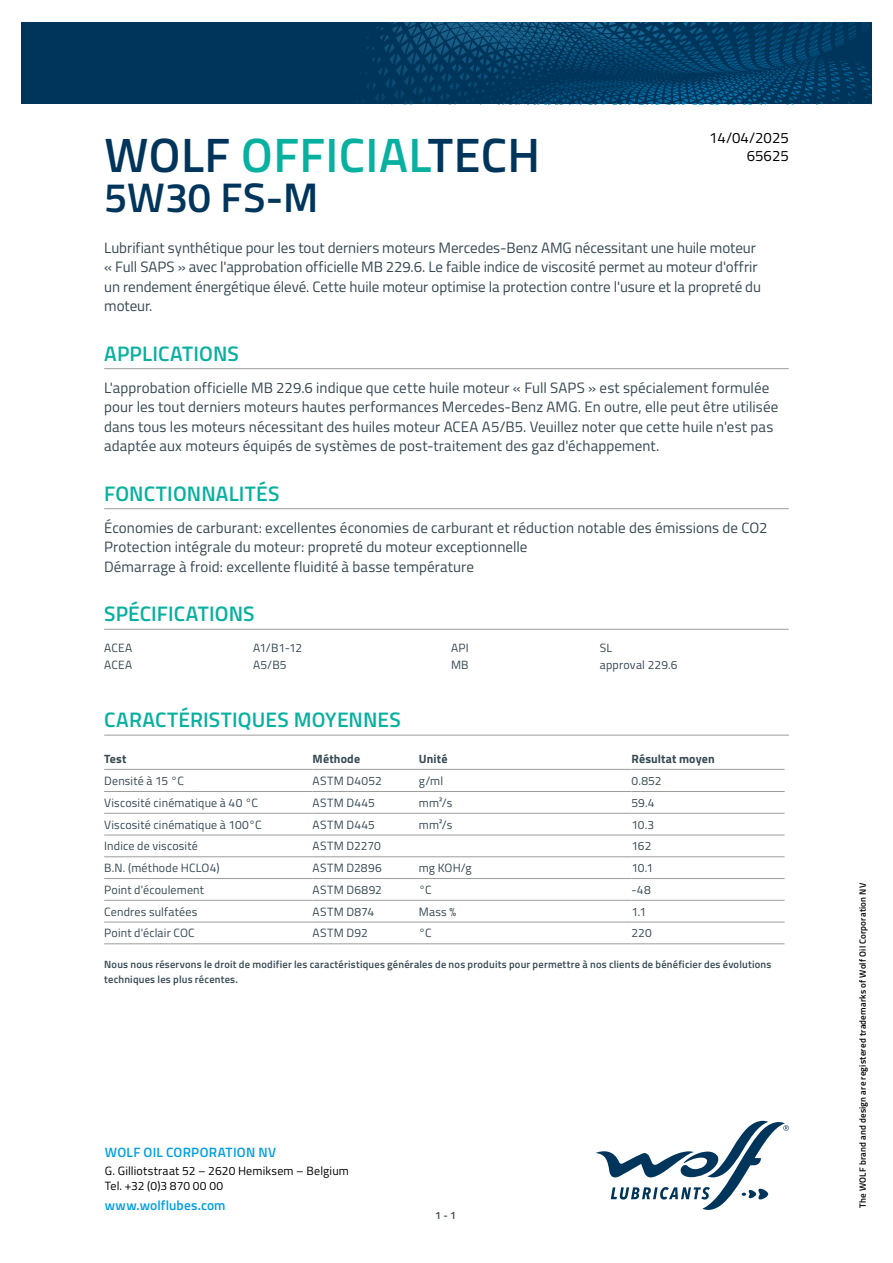
<style>
.page{position:relative;width:893px;height:1263px;background:#fff}
.page>*{position:absolute;margin:0;border:0;box-sizing:border-box;transform-origin:0 0}
.t1{font:600 48.3px "Titillium";letter-spacing:.01em;color:#00355b}
.t2{font:600 41.4px "Titillium";color:#00355b}
.t3{font:600 21px "Titillium";letter-spacing:.005em;color:#08b0a0}
.t4{font:15px/19.5px "Titillium";letter-spacing:.005em;color:#364953}
.t5{font:15px/18px "Titillium";color:#000;text-align:right}
.t6{font:600 13.5px "Titillium";letter-spacing:.015em;color:#009fe3}
.t7{font:12px "Titillium";letter-spacing:.015em;color:#364953}
.t8{font:12px/14.4px "Titillium";letter-spacing:.015em;color:#000}
.t9{font:700 12px "Titillium";letter-spacing:.01em;color:#364953}
.t10{font:600 10.5px/15px "Titillium";letter-spacing:.02em;color:#364953}
.t11{font:600 9px "Titillium";letter-spacing:.025em;color:#000}
.s1{color:#08b0a0}
</style>
<div class="page">
<svg style="left:596px;top:1121px;width:193px;height:89px"></svg>
<svg style="left:21px;top:22px;width:851px;height:82px;background:#013b62"></svg>
<hr style="left:104px;top:368px;width:685px;height:1px;background:#9d9d9c">
<hr style="left:104px;top:508px;width:685px;height:1px;background:#9d9d9c">
<hr style="left:104px;top:629px;width:685px;height:1px;background:#9d9d9c">
<hr style="left:104px;top:735px;width:685px;height:1px;background:#9d9d9c">
<hr style="left:104px;top:769px;width:209px;height:1px;background:#9d9d9c">
<hr style="left:313px;top:769px;width:106px;height:1px;background:#9d9d9c">
<hr style="left:419px;top:769px;width:212px;height:1px;background:#9d9d9c">
<hr style="left:631px;top:769px;width:153px;height:1px;background:#9d9d9c">
<hr style="left:104px;top:791px;width:209px;height:1px;background:#9d9d9c">
<hr style="left:313px;top:791px;width:106px;height:1px;background:#9d9d9c">
<hr style="left:419px;top:791px;width:212px;height:1px;background:#9d9d9c">
<hr style="left:631px;top:791px;width:153px;height:1px;background:#9d9d9c">
<hr style="left:104px;top:813px;width:209px;height:1px;background:#9d9d9c">
<hr style="left:313px;top:813px;width:106px;height:1px;background:#9d9d9c">
<hr style="left:419px;top:813px;width:212px;height:1px;background:#9d9d9c">
<hr style="left:631px;top:813px;width:153px;height:1px;background:#9d9d9c">
<hr style="left:104px;top:835px;width:209px;height:1px;background:#9d9d9c">
<hr style="left:313px;top:835px;width:106px;height:1px;background:#9d9d9c">
<hr style="left:419px;top:835px;width:212px;height:1px;background:#9d9d9c">
<hr style="left:631px;top:835px;width:153px;height:1px;background:#9d9d9c">
<hr style="left:104px;top:856px;width:209px;height:1px;background:#9d9d9c">
<hr style="left:313px;top:856px;width:106px;height:1px;background:#9d9d9c">
<hr style="left:419px;top:856px;width:212px;height:1px;background:#9d9d9c">
<hr style="left:631px;top:856px;width:153px;height:1px;background:#9d9d9c">
<hr style="left:104px;top:878px;width:209px;height:1px;background:#9d9d9c">
<hr style="left:313px;top:878px;width:106px;height:1px;background:#9d9d9c">
<hr style="left:419px;top:878px;width:212px;height:1px;background:#9d9d9c">
<hr style="left:631px;top:878px;width:153px;height:1px;background:#9d9d9c">
<hr style="left:104px;top:900px;width:209px;height:1px;background:#9d9d9c">
<hr style="left:313px;top:900px;width:106px;height:1px;background:#9d9d9c">
<hr style="left:419px;top:900px;width:212px;height:1px;background:#9d9d9c">
<hr style="left:631px;top:900px;width:153px;height:1px;background:#9d9d9c">
<hr style="left:104px;top:922px;width:209px;height:1px;background:#9d9d9c">
<hr style="left:313px;top:922px;width:106px;height:1px;background:#9d9d9c">
<hr style="left:419px;top:922px;width:212px;height:1px;background:#9d9d9c">
<hr style="left:631px;top:922px;width:153px;height:1px;background:#9d9d9c">
<hr style="left:104px;top:943px;width:209px;height:1px;background:#9d9d9c">
<hr style="left:313px;top:943px;width:106px;height:1px;background:#9d9d9c">
<hr style="left:419px;top:943px;width:212px;height:1px;background:#9d9d9c">
<hr style="left:631px;top:943px;width:153px;height:1px;background:#9d9d9c">
<p class="t5" style="left:709px;top:128px;width:81px">14/04/2025<br>65625</p>
<h1 class="t1" style="left:104px;top:118px;width:437px">WOLF <span class="s1">OFFICIAL</span>TECH</h1>
<h2 class="t2" style="left:104px;top:166px;width:216px">5W30 FS-M</h2>
<p class="t4" style="left:104px;top:237px;width:658px">Lubrifiant synthétique pour les tout derniers moteurs Mercedes-Benz AMG nécessitant une huile moteur « Full SAPS » avec l'approbation officielle MB 229.6. Le faible indice de viscosité permet au moteur d'offrir un rendement énergétique élevé. Cette huile moteur optimise la protection contre l'usure et la propreté du moteur.</p>
<h3 class="t3" style="left:104px;top:337px;width:136px">APPLICATIONS</h3>
<p class="t4" style="left:104px;top:377px;width:676px">L'approbation officielle MB 229.6 indique que cette huile moteur « Full SAPS » est spécialement formulée pour les tout derniers moteurs hautes performances Mercedes-Benz AMG. En outre, elle peut être utilisée dans tous les moteurs nécessitant des huiles moteur ACEA A5/B5. Veuillez noter que cette huile n'est pas adaptée aux moteurs équipés de systèmes de post-traitement des gaz d'échappement.</p>
<h3 class="t3" style="left:104px;top:477px;width:177px">FONCTIONNALITÉS</h3>
<p class="t4" style="left:104px;top:517px;width:665px">Économies de carburant: excellentes économies de carburant et réduction notable des émissions de CO2<br>Protection intégrale du moteur: propreté du moteur exceptionnelle<br>Démarrage à froid: excellente fluidité à basse température</p>
<h3 class="t3" style="left:104px;top:598px;width:152px">SPÉCIFICATIONS</h3>
<p class="t7" style="left:104px;top:639px;width:30px">ACEA</p>
<p class="t7" style="left:253px;top:639px;width:51px">A1/B1-12</p>
<p class="t7" style="left:104px;top:656px;width:30px">ACEA</p>
<p class="t7" style="left:253px;top:656px;width:35px">A5/B5</p>
<p class="t7" style="left:451px;top:639px;width:19px">API</p>
<p class="t7" style="left:600px;top:639px;width:14px">SL</p>
<p class="t7" style="left:451px;top:656px;width:19px">MB</p>
<p class="t7" style="left:600px;top:656px;width:79px">approval 229.6</p>
<h3 class="t3" style="left:104px;top:704px;width:298px">CARACTÉRISTIQUES MOYENNES</h3>
<p class="t9" style="left:104px;top:750px;width:24px">Test</p>
<p class="t9" style="left:313px;top:750px;width:49px">Méthode</p>
<p class="t9" style="left:419px;top:750px;width:30px">Unité</p>
<p class="t9" style="left:631px;top:750px;width:85px">Résultat moyen</p>
<p class="t7" style="left:104px;top:772px;width:81px">Densité à 15 °C</p>
<p class="t7" style="left:313px;top:772px;width:71px">ASTM D4052</p>
<p class="t7" style="left:419px;top:772px;width:26px">g/ml</p>
<p class="t7" style="left:631px;top:772px;width:32px">0.852</p>
<p class="t7" style="left:104px;top:794px;width:155px">Viscosité cinématique à 40 °C</p>
<p class="t7" style="left:313px;top:794px;width:64px">ASTM D445</p>
<p class="t7" style="left:419px;top:794px;width:35px">mm²/s</p>
<p class="t7" style="left:631px;top:794px;width:25px">59.4</p>
<p class="t7" style="left:104px;top:816px;width:159px">Viscosité cinématique à 100°C</p>
<p class="t7" style="left:313px;top:816px;width:64px">ASTM D445</p>
<p class="t7" style="left:419px;top:816px;width:35px">mm²/s</p>
<p class="t7" style="left:631px;top:816px;width:24px">10.3</p>
<p class="t7" style="left:104px;top:837px;width:95px">Indice de viscosité</p>
<p class="t7" style="left:313px;top:837px;width:70px">ASTM D2270</p>
<p class="t7" style="left:631px;top:837px;width:21px">162</p>
<p class="t7" style="left:104px;top:859px;width:117px">B.N. (méthode HCLO4)</p>
<p class="t7" style="left:313px;top:859px;width:71px">ASTM D2896</p>
<p class="t7" style="left:419px;top:859px;width:54px">mg KOH/g</p>
<p class="t7" style="left:631px;top:859px;width:23px">10.1</p>
<p class="t7" style="left:104px;top:881px;width:101px">Point d'écoulement</p>
<p class="t7" style="left:313px;top:881px;width:71px">ASTM D6892</p>
<p class="t7" style="left:419px;top:881px;width:14px">°C</p>
<p class="t7" style="left:631px;top:881px;width:21px">-48</p>
<p class="t7" style="left:104px;top:903px;width:95px">Cendres sulfatées</p>
<p class="t7" style="left:313px;top:903px;width:63px">ASTM D874</p>
<p class="t7" style="left:419px;top:903px;width:39px">Mass %</p>
<p class="t7" style="left:631px;top:903px;width:16px">1.1</p>
<p class="t7" style="left:104px;top:924px;width:92px">Point d'éclair COC</p>
<p class="t7" style="left:313px;top:924px;width:57px">ASTM D92</p>
<p class="t7" style="left:419px;top:924px;width:14px">°C</p>
<p class="t7" style="left:631px;top:924px;width:22px">220</p>
<p class="t10" style="left:104px;top:956px;width:669px">Nous nous réservons le droit de modifier les caractéristiques générales de nos produits pour permettre à nos clients de bénéficier des évolutions techniques les plus récentes.</p>
<p class="t6" style="left:105px;top:1142px;width:173px">WOLF OIL CORPORATION NV</p>
<p class="t8" style="left:105px;top:1163px;width:246px">G. Gilliotstraat 52 – 2620 Hemiksem – Belgium<br>Tel. +32 (0)3 870 00 00</p>
<p class="t6" style="left:105px;top:1195px;width:122px">www.wolflubes.com</p>
<p class="t10" style="left:435px;top:1207px;width:22px">1 - 1</p>
<p class="t11" style="left:856px;top:1208px;width:326px;rotate:-90deg">The WOLF brand and design are registered trademarks of Wolf Oil Corporation NV</p>
</div>
